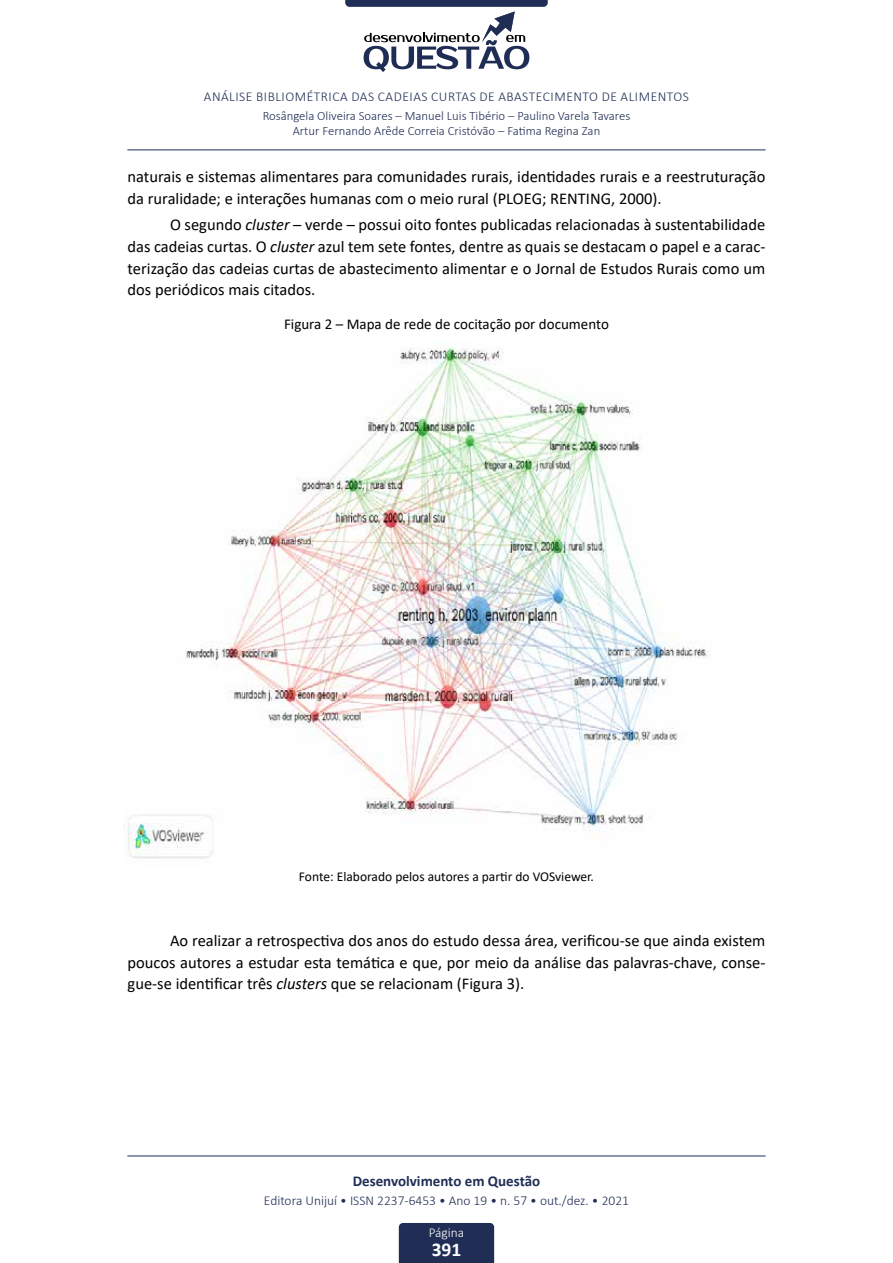
<style>
.page{position:relative;width:893px;height:1263px;background:#fff}
.page>*{position:absolute;margin:0;border:0;box-sizing:border-box;transform-origin:0 0}
.t1{font:700 19.5px "Calibri";color:#fff}
.t2{font:16.5px/21.8px "Calibri";color:#000;text-align:justify}
.t3{font:15px "Calibri";color:#000}
.t4{font:700 15px "Calibri";color:#202e55}
.t5{font:300 13.5px "Calibri";letter-spacing:.04em;color:#202e55}
.t6{font:300 13.5px "Calibri";color:#202e55}
.t7{font:13.5px "Calibri";color:#000}
.t8{font:300 13.5px "Calibri";color:#fff}
.t9{font:300 12.75px/15px "Calibri";color:#202e55;text-align:center}
.s1{font-style:italic}
</style>
<div class="page">
<svg style="left:345px;top:0;width:203px;height:72px"></svg>
<hr style="left:127px;top:150px;width:639px;height:1px;background:#202e55">
<div style="left:399px;top:1223px;width:95px;height:40px;background:#202e55"></div>
<hr style="left:127px;top:1155px;width:639px;height:1px;background:#202e55">
<img style="left:125px;top:347px;width:586px;height:512px">
<p class="t5" style="left:204px;top:88px;width:487px">ANÁLISE BIBLIOMÉTRICA DAS CADEIAS CURTAS DE ABASTECIMENTO DE ALIMENTOS</p>
<p class="t9" style="left:263px;top:108px;width:369px">Rosângela Oliveira Soares – Manuel Luis Tibério – Paulino Varela Tavares<br>Artur Fernando Arêde Correia Cristóvão – Fatima Regina Zan</p>
<p class="t2" style="left:128px;top:166px;width:639px">naturais e sistemas alimentares para comunidades rurais, identidades rurais e a reestruturação da ruralidade; e interações humanas com o meio rural (PLOEG; RENTING, 2000).</p>
<p class="t2" style="left:128px;top:213px;width:639px;text-indent:43px">O segundo <span class="s1">cluster</span> – verde – possui oito fontes publicadas relacionadas à sustentabilidade das cadeias curtas. O <span class="s1">cluster</span> azul tem sete fontes, dentre as quais se destacam o papel e a carac&shy;terização das cadeias curtas de abastecimento alimentar e o Jornal de Estudos Rurais como um dos periódicos mais citados.</p>
<p class="t3" style="left:284px;top:314px;width:326px">Figura 2 – Mapa de rede de cocitação por documento</p>
<p class="t7" style="left:299px;top:867px;width:297px">Fonte: Elaborado pelos autores a partir do VOSviewer.</p>
<p class="t2" style="left:128px;top:929px;width:639px;text-indent:43px">Ao realizar a retrospectiva dos anos do estudo dessa área, verificou-se que ainda existem poucos autores a estudar esta temática e que, por meio da análise das palavras-chave, conse&shy;gue-se identificar três <span class="s1">clusters</span> que se relacionam (Figura 3).</p>
<p class="t4" style="left:353px;top:1170px;width:189px">Desenvolvimento em Questão</p>
<p class="t6" style="left:264px;top:1192px;width:367px">Editora Unijuí • ISSN 2237-6453 • Ano 19 • n. 57 • out./dez. • 2021</p>
<p class="t8" style="left:429px;top:1224px;width:37px">Página</p>
<p class="t1" style="left:432px;top:1236px;width:31px">391</p>
</div>
